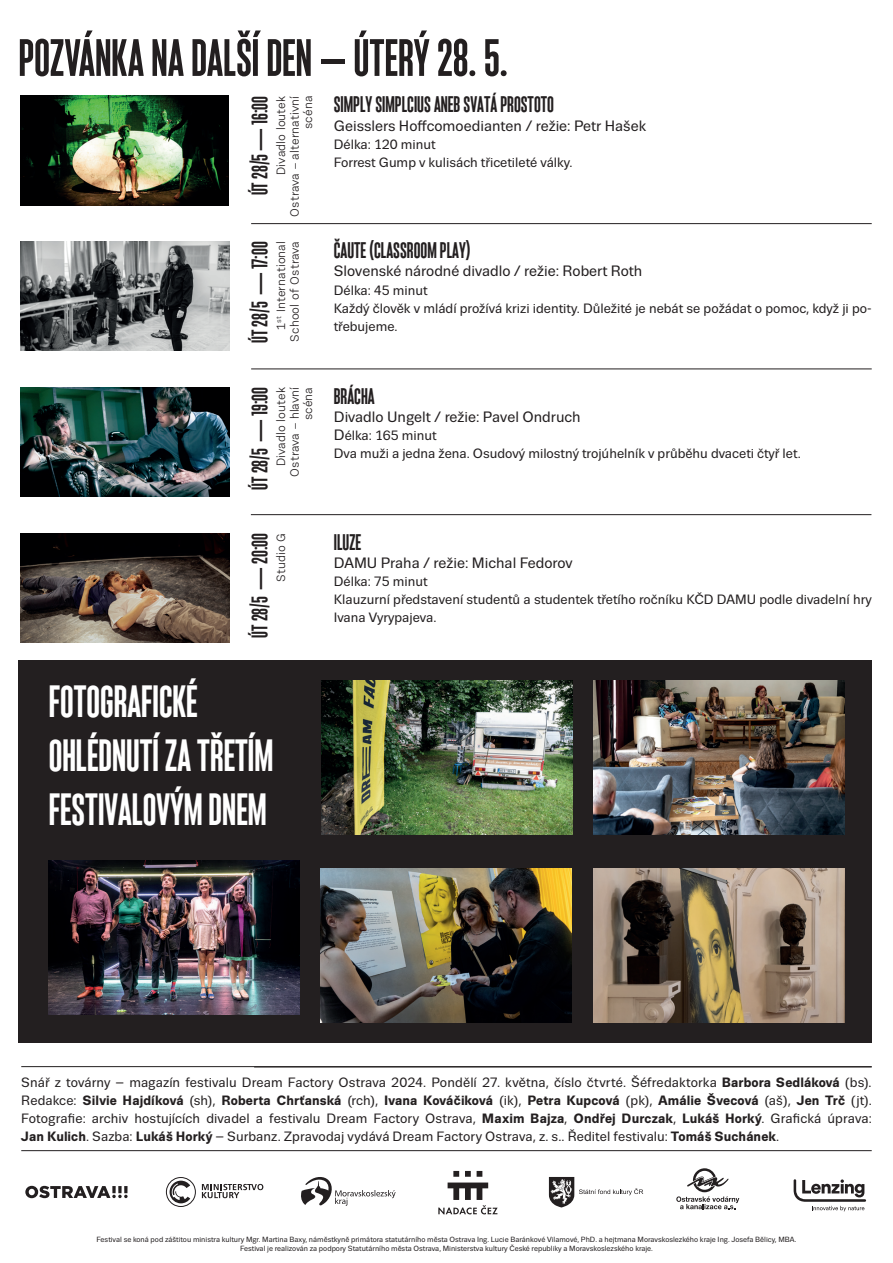
<style>
.page{position:relative;width:893px;height:1263px;background:#fff}
.page>*{position:absolute;margin:0;border:0;box-sizing:border-box;transform-origin:0 0}
.t1{font:600 52.5px "Monopol";color:#231f20}
.t2{font:600 45px/54px "Monopol";color:#fff}
.t3{font:600 22.5px "Monopol";color:#231f20}
.t4{font:15px "Trivia Sans";color:#231f20}
.t5{font:13.5px/18.1px "Trivia Sans";color:#231f20}
.t6{font:italic 13.05px "Trivia Serif";letter-spacing:.01em;color:#231f20}
.t7{font:12px/13.5px "Urban Grotesk Re Bo";letter-spacing:.01em;color:#231f20;text-align:right}
.t8{font:7.5px/9px "Trivia Sans";color:#231f20;text-align:center}
.s1{font-size:15px}
.s2{font-weight:700}
</style>
<div class="page">
<hr style="left:21px;top:1150px;width:851px;height:1px;background:#231f20">
<hr style="left:21px;top:1066px;width:851px;height:1px;background:#231f20">
<hr style="left:254px;top:1067px;width:618px;height:1px;background:#231f20">
<img style="left:21px;top:241px;width:208px;height:109px">
<img style="left:21px;top:387px;width:208px;height:109px">
<img style="left:21px;top:533px;width:208px;height:109px">
<hr style="left:251px;top:369px;width:621px;height:1px;background:#231f20">
<hr style="left:251px;top:514px;width:620px;height:1px;background:#231f20">
<img style="left:20px;top:96px;width:209px;height:109px">
<hr style="left:251px;top:223px;width:621px;height:1px;background:#231f20">
<svg style="left:25px;top:1186px;width:103px;height:12px"></svg>
<svg style="left:202px;top:1184px;width:61px;height:14px"></svg>
<svg style="left:166px;top:1177px;width:30px;height:30px"></svg>
<svg style="left:301px;top:1177px;width:95px;height:29px"></svg>
<svg style="left:438px;top:1171px;width:60px;height:43px"></svg>
<svg style="left:549px;top:1177px;width:94px;height:30px"></svg>
<svg style="left:676px;top:1168px;width:63px;height:41px"></svg>
<svg style="left:794px;top:1179px;width:72px;height:32px"></svg>
<div style="left:19px;top:660px;width:853px;height:383px;background:#231f20"></div>
<img style="left:594px;top:681px;width:251px;height:154px">
<img style="left:49px;top:860px;width:251px;height:154px">
<img style="left:321px;top:681px;width:251px;height:154px">
<img style="left:593px;top:869px;width:252px;height:154px">
<img style="left:321px;top:869px;width:251px;height:154px">
<h1 class="t1" style="left:19px;top:29px;width:491px">POZVÁNKA NA DALŠÍ DEN – ÚTERÝ 28. 5.</h1>
<h3 class="t3" style="left:248px;top:195px;width:101px;rotate:-90deg">ÚT 28/5 — 16:00</h3>
<p class="t7" style="left:274px;top:217px;width:122px;rotate:-90deg">Divadlo loutek<br>Ostrava – alternativní scéna</p>
<h3 class="t3" style="left:248px;top:343px;width:103px;rotate:-90deg">ÚT 28/5 — 17:00</h3>
<p class="t7" style="left:274px;top:341px;width:102px;rotate:-90deg">1<sup>st</sup> International<br>School of Ostrava</p>
<h3 class="t3" style="left:248px;top:490px;width:104px;rotate:-90deg">ÚT 28/5 — 19:00</h3>
<p class="t7" style="left:274px;top:476px;width:91px;rotate:-90deg">Divadlo loutek<br>Ostrava – hlavní scéna</p>
<h3 class="t3" style="left:248px;top:638px;width:106px;rotate:-90deg">ÚT 28/5 — 20:00</h3>
<p class="t7" style="left:274px;top:582px;width:50px;rotate:-90deg">Studio G</p>
<h2 class="t2" style="left:49px;top:673px;width:226px">FOTOGRAFICKÉ<br>OHLÉDNUTÍ ZA TŘETÍM<br>FESTIVALOVÝM DNEM</h2>
<h3 class="t3" style="left:334px;top:92px;width:222px">SIMPLY SIMPLCIUS ANEB SVATÁ PROSTOTO</h3>
<p class="t4" style="left:334px;top:117px;width:314px">Geisslers Hoffcomoedianten / režie: Petr Hašek</p>
<p class="t5" style="left:334px;top:135px;width:240px">Délka: 120 minut<br>Forrest Gump v kulisách třicetileté války.</p>
<h3 class="t3" style="left:334px;top:238px;width:138px">ČAUTE (CLASSROOM PLAY)</h3>
<p class="t4" style="left:334px;top:263px;width:310px">Slovenské národné divadlo / režie: Robert Roth</p>
<p class="t5" style="left:334px;top:281px;width:539px">Délka: 45 minut<br>Každý člověk v mládí prožívá krizi identity. Důležité je nebát se požádat o pomoc, když ji po&shy;třebujeme.</p>
<h3 class="t3" style="left:334px;top:384px;width:42px">BRÁCHA</h3>
<p class="t4" style="left:334px;top:409px;width:248px">Divadlo Ungelt / režie: Pavel Ondruch</p>
<p class="t5" style="left:334px;top:427px;width:468px"><span class="s1">D</span>élka: 165 minut<br>Dva muži a jedna žena. Osudový milostný trojúhelník v průběhu dvaceti čtyř let.</p>
<h3 class="t3" style="left:334px;top:530px;width:29px">ILUZE</h3>
<p class="t4" style="left:334px;top:555px;width:240px">DAMU Praha / režie: Michal Fedorov</p>
<p class="t5" style="left:334px;top:572px;width:539px">Délka: 75 minut<br>Klauzurní představení studentů a studentek třetího ročníku KČD DAMU podle divadelní hry<br>Ivana Vyrypajeva.</p>
<p class="t5" style="left:21px;top:1074px;width:852px;text-align:justify">Snář z továrny – magazín festivalu Dream Factory Ostrava 2024. Pondělí 27. května, číslo čtvrté. Šéfredaktorka <span class="s2">Barbora Sedláková</span> (bs).<br>Redakce: <span class="s2">Silvie Hajdíková</span> (sh), <span class="s2">Roberta Chrťanská</span> (rch), <span class="s2">Ivana Kováčiková</span> (ik), <span class="s2">Petra Kupcová</span> (pk), <span class="s2">Amálie Švecová</span> (aš), <span class="s2">Jen Trč</span> (jt).<br>Fotografie: archiv hostujících divadel a festivalu Dream Factory Ostrava, <span class="s2">Maxim Bajza</span>, <span class="s2">Ondřej Durczak</span>, <span class="s2">Lukáš Horký</span>. Grafická úprava:<br><span class="s2">Jan Kulich</span>. Sazba: <span class="s2">Lukáš Horký</span> – Surbanz. Zpravodaj vydává Dream Factory Ostrava, z. s.. Ředitel festivalu: <span class="s2">Tomáš Suchánek</span>.</p>
<p class="t6" style="left:96px;top:1097px;width:98px">hlavní partneři</p>
<p class="t8" style="left:97px;top:1234px;width:701px">Festival se koná pod záštitou ministra kultury Mgr. Martina Baxy, náměstkyně primátora statutárního města Ostrava Ing. Lucie Baránkové Vilamové, PhD. a hejtmana Moravskoslezkého kraje Ing. Josefa Bělicy, MBA.<br>Festival je realizován za podpory Statutárního města Ostrava, Ministerstva kultury České republiky a Moravskoslezského kraje.</p>
</div>
